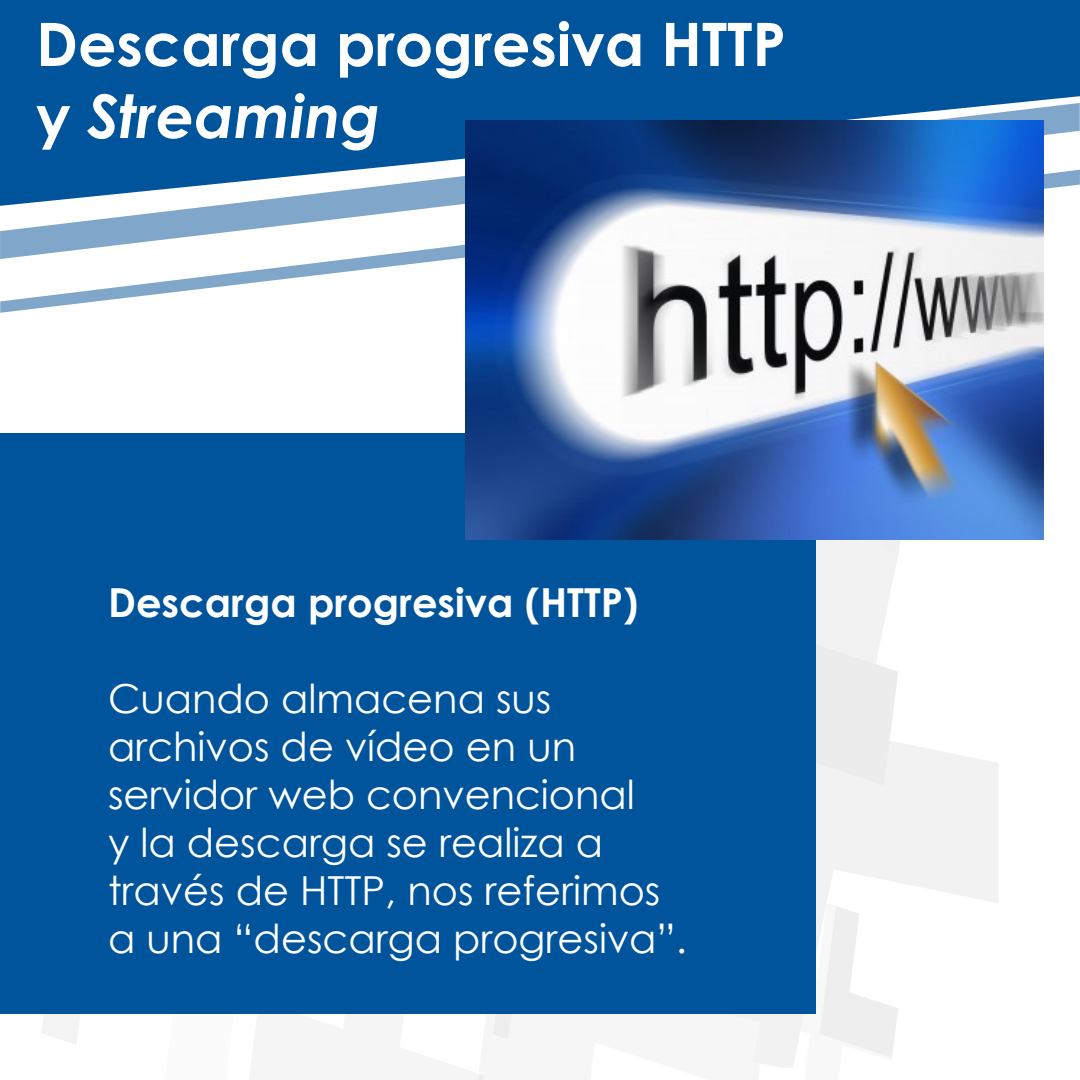
<style>
.page{position:relative;width:1080px;height:1080px;background:#fff}
.page>*{position:absolute;margin:0;border:0;box-sizing:border-box;transform-origin:0 0}
.t1{font:700 60px/72px "Century Gothic";color:#fff}
.t2{font:40px/48px "Century Gothic";color:#fff}
.t3{font:700 40px "Century Gothic";color:#fff}
.s1{font-style:italic}
</style>
<div class="page">
<svg style="left:42px;top:1014px;width:38px;height:30px"></svg>
<svg style="left:478px;top:1014px;width:34px;height:66px"></svg>
<svg style="left:816px;top:540px;width:182px;height:363px"></svg>
<svg style="left:882px;top:540px;width:38px;height:14px"></svg>
<svg style="left:726px;top:575px;width:172px;height:492px"></svg>
<div style="left:0;top:0;width:1080px;height:103px;background:#00549c"></div>
<svg style="left:0;top:103px;width:1080px;height:67px;background:#1864a5"></svg>
<svg style="left:0;top:170px;width:1080px;height:143px"></svg>
<div style="left:0;top:434px;width:816px;height:580px;background:#00549c"></div>
<img style="left:465px;top:120px;width:579px;height:420px">
<p class="t1" style="left:36px;top:6px;width:751px">Descarga progresiva HTTP y <span class="s1">Streaming</span></p>
<p class="t3" style="left:108px;top:572px;width:532px">Descarga progresiva (HTTP)</p>
<p class="t2" style="left:108px;top:674px;width:580px">Cuando almacena sus archivos de vídeo en un servidor web convencional<br>y la descarga se realiza a través de HTTP, nos referimos a una “descarga progresiva”.</p>
</div>
